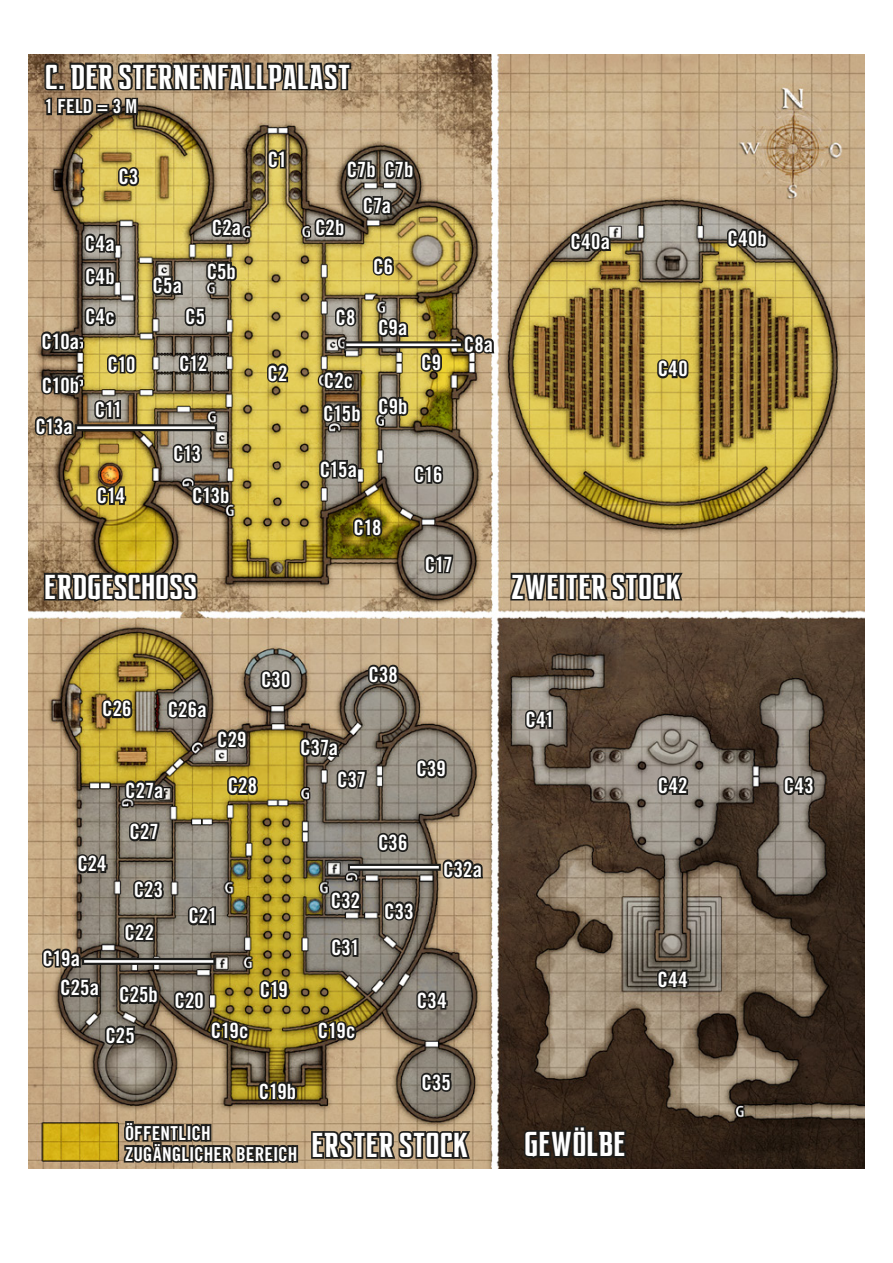
<style>
.page{position:relative;width:893px;height:1263px;background:#fff}
.page>*{position:absolute;margin:0;border:0;box-sizing:border-box;transform-origin:0 0}
.t1{font:33.3px "After Disaster";color:#fff}
.t2{font:21px/35.7px "Trade Gothic LT Std Bd Cn 20";color:#fff}
.t3{font:19.2px/21px "Trade Gothic LT Std Bd Cn 20";letter-spacing:.01em;color:#fff}
</style>
<div class="page">
<img style="left:29px;top:54px;width:835px;height:1114px">
<svg style="left:348px;top:864px;width:93px;height:7px"></svg>
<svg style="left:43px;top:54px;width:310px;height:88px;background:#847254"></svg>
<svg style="left:655px;top:348px;width:35px;height:32px"></svg>
<svg style="left:568px;top:221px;width:44px;height:32px"></svg>
<svg style="left:725px;top:217px;width:44px;height:32px"></svg>
<svg style="left:265px;top:148px;width:23px;height:22px"></svg>
<svg style="left:116px;top:165px;width:25px;height:23px"></svg>
<svg style="left:345px;top:158px;width:71px;height:23px;background:#47433c"></svg>
<svg style="left:361px;top:194px;width:33px;height:23px"></svg>
<svg style="left:376px;top:316px;width:34px;height:23px"></svg>
<svg style="left:313px;top:216px;width:34px;height:23px"></svg>
<svg style="left:210px;top:216px;width:34px;height:23px"></svg>
<svg style="left:265px;top:362px;width:25px;height:22px"></svg>
<svg style="left:462px;top:333px;width:34px;height:22px"></svg>
<svg style="left:333px;top:306px;width:25px;height:22px"></svg>
<svg style="left:371px;top:255px;width:25px;height:22px"></svg>
<svg style="left:419px;top:351px;width:25px;height:23px"></svg>
<svg style="left:322px;top:369px;width:34px;height:22px"></svg>
<svg style="left:321px;top:402px;width:42px;height:22px"></svg>
<svg style="left:376px;top:395px;width:34px;height:23px"></svg>
<svg style="left:412px;top:463px;width:33px;height:23px"></svg>
<svg style="left:423px;top:553px;width:32px;height:22px"></svg>
<svg style="left:351px;top:516px;width:33px;height:22px"></svg>
<svg style="left:317px;top:458px;width:43px;height:22px"></svg>
<svg style="left:190px;top:484px;width:42px;height:23px"></svg>
<svg style="left:171px;top:442px;width:33px;height:23px"></svg>
<svg style="left:95px;top:474px;width:33px;height:33px"></svg>
<svg style="left:177px;top:352px;width:33px;height:23px"></svg>
<svg style="left:183px;top:305px;width:25px;height:23px"></svg>
<svg style="left:204px;top:260px;width:34px;height:23px"></svg>
<svg style="left:150px;top:274px;width:34px;height:23px"></svg>
<svg style="left:83px;top:222px;width:34px;height:66px;background:#55514a"></svg>
<svg style="left:33px;top:296px;width:105px;height:141px;background:#837352"></svg>
<svg style="left:656px;top:764px;width:34px;height:33px"></svg>
<svg style="left:782px;top:764px;width:34px;height:33px"></svg>
<svg style="left:523px;top:698px;width:32px;height:33px"></svg>
<svg style="left:655px;top:958px;width:36px;height:32px"></svg>
<svg style="left:316px;top:1019px;width:42px;height:23px"></svg>
<svg style="left:209px;top:1019px;width:42px;height:23px"></svg>
<svg style="left:419px;top:1071px;width:34px;height:22px"></svg>
<svg style="left:415px;top:979px;width:34px;height:32px"></svg>
<svg style="left:329px;top:936px;width:31px;height:23px"></svg>
<svg style="left:376px;top:831px;width:34px;height:23px"></svg>
<svg style="left:382px;top:900px;width:34px;height:22px"></svg>
<svg style="left:441px;top:858px;width:43px;height:22px"></svg>
<svg style="left:329px;top:889px;width:34px;height:22px"></svg>
<svg style="left:414px;top:757px;width:34px;height:23px"></svg>
<svg style="left:335px;top:768px;width:33px;height:23px"></svg>
<svg style="left:366px;top:663px;width:34px;height:23px"></svg>
<svg style="left:259px;top:668px;width:34px;height:23px"></svg>
<svg style="left:225px;top:774px;width:35px;height:23px"></svg>
<svg style="left:215px;top:728px;width:34px;height:22px"></svg>
<svg style="left:165px;top:698px;width:44px;height:22px"></svg>
<svg style="left:100px;top:697px;width:34px;height:23px"></svg>
<svg style="left:123px;top:779px;width:43px;height:22px"></svg>
<svg style="left:127px;top:820px;width:34px;height:23px"></svg>
<svg style="left:75px;top:843px;width:34px;height:32px"></svg>
<svg style="left:131px;top:878px;width:35px;height:23px"></svg>
<svg style="left:186px;top:904px;width:32px;height:23px"></svg>
<svg style="left:40px;top:947px;width:43px;height:22px"></svg>
<svg style="left:258px;top:978px;width:32px;height:23px"></svg>
<svg style="left:172px;top:989px;width:34px;height:22px"></svg>
<svg style="left:103px;top:1024px;width:34px;height:22px"></svg>
<svg style="left:58px;top:976px;width:44px;height:23px"></svg>
<svg style="left:117px;top:983px;width:43px;height:23px"></svg>
<svg style="left:122px;top:921px;width:35px;height:22px"></svg>
<svg style="left:122px;top:1080px;width:178px;height:89px;background:#806f56"></svg>
<svg style="left:298px;top:736px;width:43px;height:23px"></svg>
<svg style="left:509px;top:554px;width:177px;height:71px;background:#8d7e69"></svg>
<svg style="left:522px;top:1112px;width:106px;height:57px;background:#2a2018"></svg>
<svg style="left:309px;top:1123px;width:164px;height:38px;background:#645848"></svg>
<hr style="left:350px;top:866px;width:89px;height:2px;background:#fff">
<div style="left:75px;top:424px;width:142px;height:7px;background:#1d1d1b"></div>
<hr style="left:77px;top:426px;width:138px;height:3px;background:#fff">
<svg style="left:344px;top:341px;width:119px;height:7px"></svg>
<hr style="left:346px;top:343px;width:115px;height:3px;background:#fff">
<svg style="left:42px;top:565px;width:157px;height:39px;background:#534933"></svg>
<div style="left:82px;top:958px;width:134px;height:7px;background:#1d1d1b"></div>
<hr style="left:84px;top:960px;width:129px;height:3px;background:#fff">
<h1 class="t1" style="left:45px;top:59px;width:307px">C. DER STERNENFALLPALAST</h1>
<p class="t3" style="left:45px;top:96px;width:94px">1 FELD = 3 M</p>
<p class="t2" style="left:42px;top:319px;width:39px;line-height:44px">C10a<br>C10b</p>
<p class="t2" style="left:35px;top:408px;width:39px">C13a</p>
<p class="t2" style="left:268px;top:141px;width:21px">C1</p>
<p class="t2" style="left:119px;top:159px;width:21px">C3</p>
<p class="t2" style="left:347px;top:152px;width:68px;text-align:center">C7b C7b<br>C7a</p>
<p class="t2" style="left:85px;top:226px;width:31px;line-height:33.5px">C4a<br>C4b</p>
<p class="t2" style="left:85px;top:299px;width:31px">C4c</p>
<p class="t2" style="left:153px;top:268px;width:31px">C5a</p>
<p class="t2" style="left:212px;top:210px;width:31px">C2a</p>
<p class="t2" style="left:315px;top:210px;width:31px">C2b</p>
<p class="t2" style="left:207px;top:253px;width:31px">C5b</p>
<p class="t2" style="left:185px;top:299px;width:21px">C5</p>
<p class="t2" style="left:336px;top:299px;width:21px">C8</p>
<p class="t2" style="left:373px;top:248px;width:21px">C6</p>
<p class="t2" style="left:378px;top:310px;width:31px">C9a</p>
<p class="t2" style="left:107px;top:346px;width:30px">C10</p>
<p class="t2" style="left:179px;top:346px;width:30px">C12</p>
<p class="t2" style="left:95px;top:392px;width:29px">C11</p>
<p class="t2" style="left:268px;top:355px;width:21px">C2</p>
<p class="t2" style="left:323px;top:363px;width:86px;line-height:33.2px">C2c<br>C15b C9b</p>
<p class="t2" style="left:421px;top:344px;width:21px">C9</p>
<p class="t2" style="left:97px;top:478px;width:30px">C14</p>
<p class="t2" style="left:173px;top:435px;width:29px">C13</p>
<p class="t2" style="left:192px;top:478px;width:39px">C13b</p>
<p class="t2" style="left:320px;top:451px;width:39px">C15a</p>
<p class="t2" style="left:353px;top:509px;width:29px">C18</p>
<p class="t2" style="left:414px;top:456px;width:30px">C16</p>
<p class="t2" style="left:425px;top:546px;width:29px">C17</p>
<h1 class="t1" style="left:44px;top:569px;width:154px">ERDGESCHOSS</h1>
<p class="t2" style="left:464px;top:326px;width:31px">C8a</p>
<p class="t2" style="left:570px;top:224px;width:41px">C40a</p>
<p class="t2" style="left:727px;top:220px;width:41px">C40b</p>
<p class="t2" style="left:658px;top:351px;width:31px">C40</p>
<h1 class="t1" style="left:511px;top:569px;width:172px">ZWEITER STOCK</h1>
<p class="t2" style="left:102px;top:691px;width:31px">C26</p>
<p class="t2" style="left:168px;top:691px;width:41px">C26a</p>
<p class="t2" style="left:77px;top:846px;width:31px">C24</p>
<p class="t2" style="left:125px;top:769px;width:40px;line-height:41.7px">C27a<br>C27</p>
<p class="t2" style="left:134px;top:872px;width:31px">C23</p>
<p class="t2" style="left:261px;top:662px;width:31px">C30</p>
<p class="t2" style="left:217px;top:721px;width:31px">C29</p>
<p class="t2" style="left:228px;top:768px;width:31px">C28</p>
<p class="t2" style="left:43px;top:940px;width:39px">C19a</p>
<p class="t2" style="left:125px;top:914px;width:31px">C22</p>
<p class="t2" style="left:60px;top:973px;width:99px">C25a C25b</p>
<p class="t2" style="left:188px;top:898px;width:31px">C21</p>
<p class="t2" style="left:174px;top:982px;width:31px">C20</p>
<p class="t2" style="left:260px;top:972px;width:29px">C19</p>
<p class="t2" style="left:368px;top:656px;width:31px">C38</p>
<p class="t2" style="left:300px;top:729px;width:39px">C37a</p>
<p class="t2" style="left:337px;top:761px;width:31px">C37</p>
<p class="t2" style="left:417px;top:751px;width:31px">C39</p>
<p class="t2" style="left:378px;top:824px;width:31px">C36</p>
<p class="t2" style="left:443px;top:851px;width:40px">C32a</p>
<p class="t2" style="left:331px;top:882px;width:31px">C32</p>
<p class="t2" style="left:331px;top:930px;width:30px">C31</p>
<p class="t2" style="left:384px;top:893px;width:31px">C33</p>
<p class="t2" style="left:417px;top:982px;width:31px">C34</p>
<p class="t2" style="left:105px;top:1017px;width:31px">C25</p>
<p class="t2" style="left:211px;top:1013px;width:39px">C19c</p>
<p class="t2" style="left:318px;top:1013px;width:39px">C19c</p>
<p class="t2" style="left:259px;top:1073px;width:39px">C19b</p>
<p class="t2" style="left:421px;top:1064px;width:31px">C35</p>
<p class="t2" style="left:526px;top:702px;width:30px">C41</p>
<p class="t2" style="left:658px;top:768px;width:31px">C42</p>
<p class="t2" style="left:784px;top:768px;width:31px">C43</p>
<p class="t2" style="left:657px;top:961px;width:32px">C44</p>
<p class="t3" style="left:125px;top:1122px;width:174px">ÖFFENTLICH<br>ZUGÄNGLICHER BEREICH</p>
<h1 class="t1" style="left:311px;top:1127px;width:159px">ERSTER STOCK</h1>
<h1 class="t1" style="left:524px;top:1127px;width:103px">GEWÖLBE</h1>
</div>
